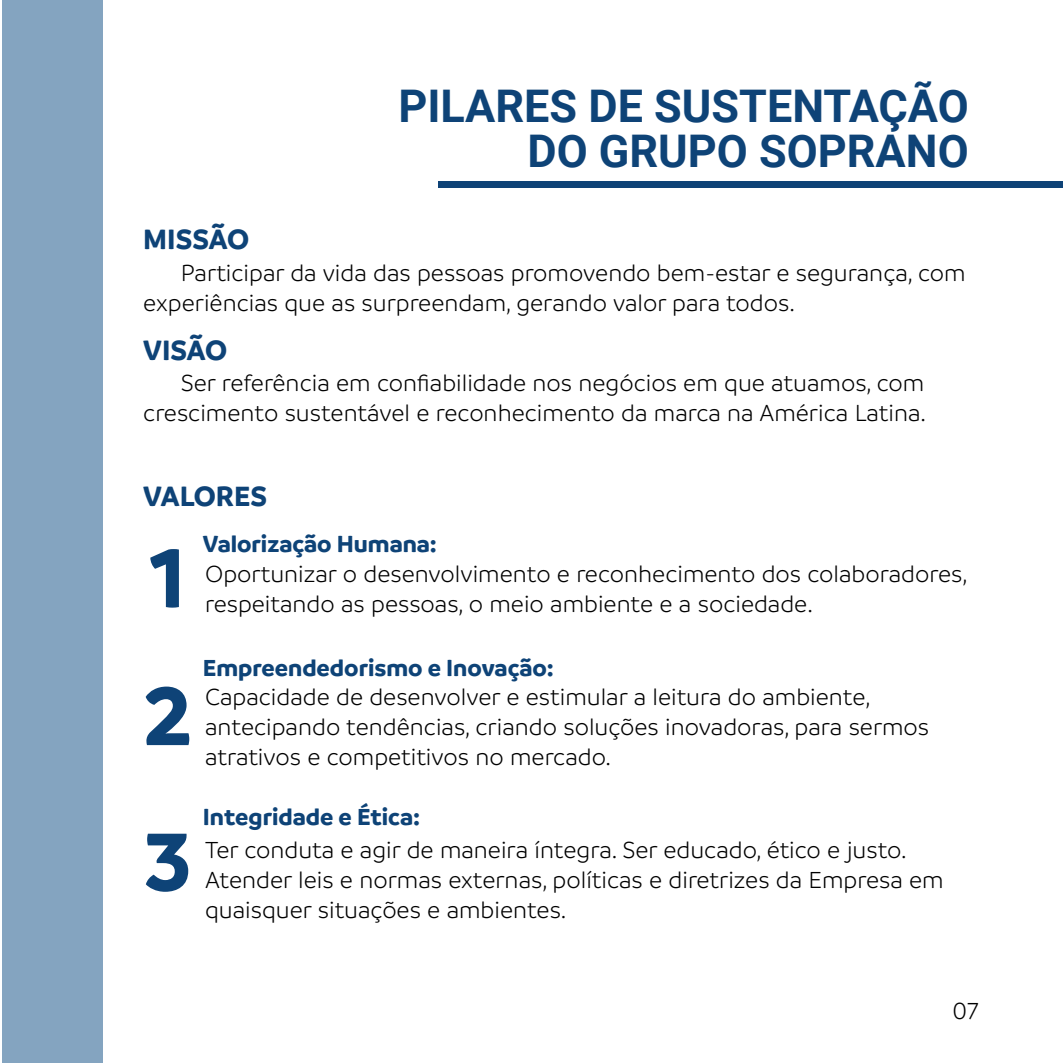
<style>
.page{position:relative;width:1063px;height:1063px;background:#fff}
.page>*{position:absolute;margin:0;border:0;box-sizing:border-box;transform-origin:0 0}
.t1{font:700 88px/141.5px "Branding SF";color:#0e4377;text-align:justify}
.t2{font:700 45px/45px "Roboto";color:#0e4377;text-align:right}
.t3{font:700 30px "Branding SF";color:#0e4377}
.t4{font:300 25px/30px "Branding SF";color:#000}
.t5{font:700 25px "Branding SF";color:#0e4377}
</style>
<div class="page">
<div style="left:2px;top:0;width:100px;height:1063px;background:#84a4c0"></div>
<div style="left:438px;top:181px;width:625px;height:7px;background:#0e4377"></div>
<p class="t3" style="left:143px;top:222px;width:107px">MISSÃO</p>
<h2 class="t2" style="left:398px;top:81px;width:572px">PILARES DE SUSTENTAÇÃO<br>DO GRUPO SOPRANO</h2>
<p class="t4" style="left:143px;top:258px;width:824px;text-indent:38px">Participar da vida das pessoas promovendo bem-estar e segurança, com experiências que as surpreendam, gerando valor para todos.</p>
<p class="t3" style="left:143px;top:333px;width:86px">VISÃO</p>
<p class="t4" style="left:143px;top:368px;width:784px;text-align:right">Ser referência em confiabilidade nos negócios em que atuamos, com crescimento sustentável e reconhecimento da marca na América Latina.</p>
<p class="t3" style="left:143px;top:479px;width:125px">VALORES</p>
<h1 class="t1" style="left:143px;top:507px;width:50px">1<br>2<br>3</h1>
<p class="t5" style="left:203px;top:529px;width:235px">Valorização Humana:</p>
<p class="t4" style="left:205px;top:559px;width:764px">Oportunizar o desenvolvimento e reconhecimento dos colaboradores, respeitando as pessoas, o meio ambiente e a sociedade.</p>
<p class="t5" style="left:203px;top:654px;width:353px">Empreendedorismo e Inovação:</p>
<p class="t4" style="left:205px;top:682px;width:726px">Capacidade de desenvolver e estimular a leitura do ambiente, antecipando tendências, criando soluções inovadoras, para sermos atrativos e competitivos no mercado.</p>
<p class="t5" style="left:203px;top:802px;width:219px">Integridade e Ética:</p>
<p class="t4" style="left:205px;top:835px;width:740px">Ter conduta e agir de maneira íntegra. Ser educado, ético e justo.<br>Atender leis e normas externas, políticas e diretrizes da Empresa em quaisquer situações e ambientes.</p>
<p class="t4" style="left:952px;top:996px;width:28px">07</p>
</div>
